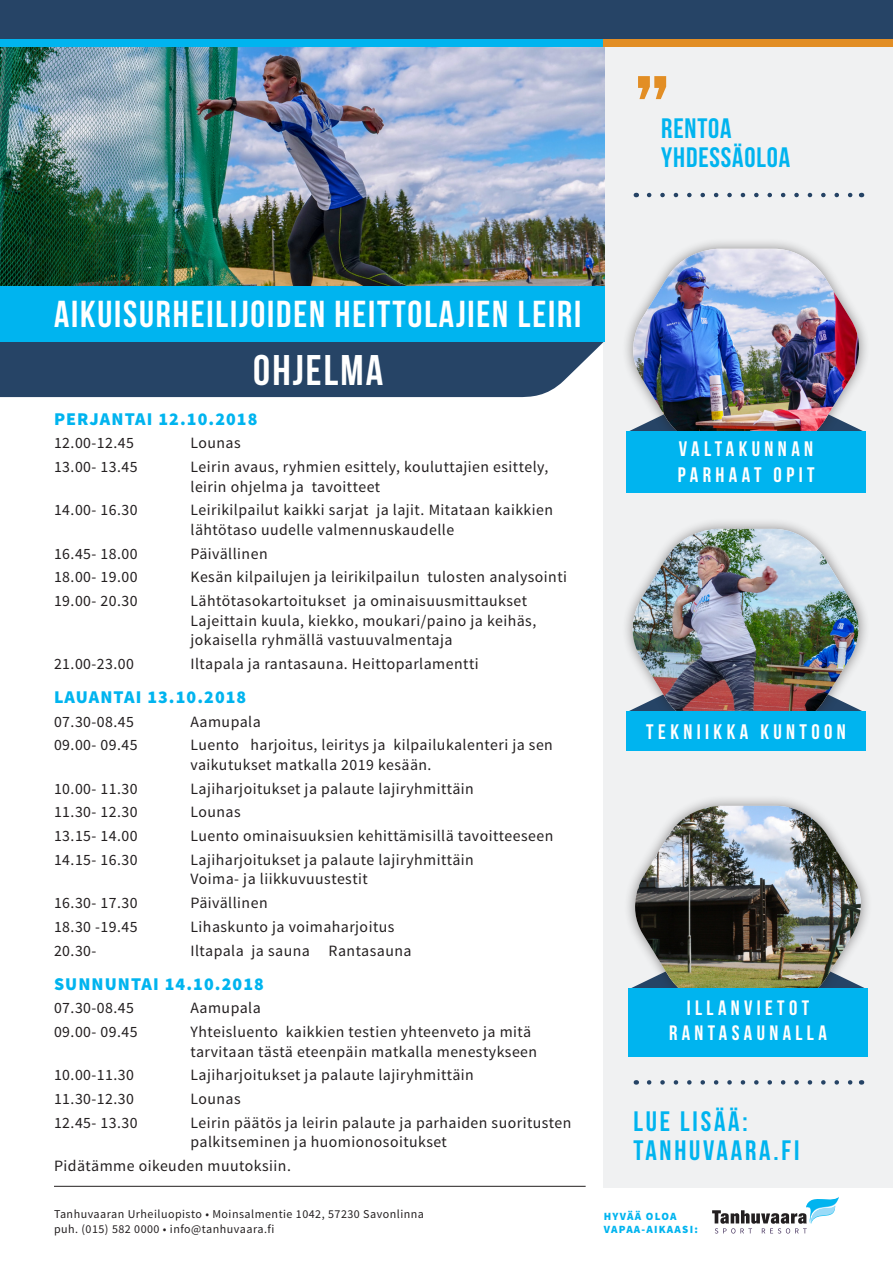
<style>
.page{position:relative;width:893px;height:1263px;background:#fff}
.page>*{position:absolute;margin:0;border:0;box-sizing:border-box;transform-origin:0 0}
.t1{font:111.6px "Bebas Neue";color:#e28e25}
.t2{font:42.9px "Bebas Neue";letter-spacing:.05em;color:#fff}
.t3{font:37.5px "Bebas Neue";letter-spacing:.05em;color:#fff}
.t4{font:28.05px "Bebas Neue";letter-spacing:.1em;color:#00b4ef}
.t5{font:28.05px/29.4px "Bebas Neue";letter-spacing:.03em;color:#00b4ef}
.t6{font:21px/25.2px "Bebas Neue";letter-spacing:.21em;color:#fff}
.t7{font:20.85px/25px "Bebas Neue";letter-spacing:.21em;color:#fff;text-align:center}
.t8{font:900 18px "Source Sans Pro";letter-spacing:.06em;color:#00b4ef}
.t9{font:15.75px/19.5px "Source Sans Pro";letter-spacing:.03em;color:#231f20}
.t10{font:12px/15px "Source Sans Pro";letter-spacing:.04em;color:#231f20}
.t11{font:900 10.95px/13.2px "Source Sans Pro";letter-spacing:.11em;color:#00b4ef}
</style>
<div class="page">
<div style="left:604px;top:39px;width:289px;height:1148px;background:#f0f1f2"></div>
<div style="left:0;top:341px;width:604px;height:56px;background:#264466"></div>
<img style="left:0;top:47px;width:604px;height:239px">
<div style="left:0;top:0;width:893px;height:39px;background:#264466"></div>
<div style="left:0;top:286px;width:604px;height:55px;background:#00b4ef"></div>
<svg style="left:712px;top:1197px;width:127px;height:36px"></svg>
<div style="left:0;top:39px;width:604px;height:8px;background:#00b4ef"></div>
<div style="left:604px;top:39px;width:289px;height:8px;background:#e28e25"></div>
<svg style="left:649px;top:1080px;width:204px;height:5px"></svg>
<div style="left:624px;top:794px;width:249px;height:223px;background:#231f20;opacity:.5"></div>
<img style="left:625px;top:806px;width:245px;height:199px">
<div style="left:628px;top:988px;width:240px;height:68px;background:#00b4ef"></div>
<div style="left:621px;top:517px;width:249px;height:223px;background:#231f20;opacity:.5"></div>
<svg style="left:623px;top:529px;width:245px;height:199px"></svg>
<img style="left:629px;top:529px;width:230px;height:182px">
<div style="left:626px;top:711px;width:239px;height:40px;background:#00b4ef"></div>
<div style="left:622px;top:237px;width:249px;height:223px;background:#231f20;opacity:.5"></div>
<img style="left:623px;top:249px;width:246px;height:185px">
<div style="left:626px;top:431px;width:240px;height:62px;background:#00b4ef"></div>
<svg style="left:649px;top:193px;width:204px;height:4px"></svg>
<hr style="left:54px;top:1186px;width:532px;height:1px;background:#231f20">
<p class="t1" style="left:634px;top:54px;width:39px">”</p>
<p class="t5" style="left:661px;top:113px;width:131px">RENTOA<br>YHDESSÄOLOA</p>
<p class="t3" style="left:54px;top:293px;width:529px">AIKUISURHEILIJOIDEN HEITTOLAJIEN LEIRI</p>
<p class="t2" style="left:253px;top:347px;width:131px">OHJELMA</p>
<p class="t8" style="left:54px;top:407px;width:205px">PERJANTAI 12.10.2018</p>
<p class="t9" style="left:54px;top:434px;width:82px">12.00-12.45</p>
<p class="t9" style="left:191px;top:434px;width:52px">Lounas</p>
<p class="t9" style="left:54px;top:457px;width:85px">13.00- 13.45</p>
<p class="t9" style="left:190px;top:457px;width:359px">Leirin avaus, ryhmien esittely, kouluttajien esittely, leirin ohjelma ja tavoitteet</p>
<p class="t9" style="left:54px;top:501px;width:85px">14.00- 16.30</p>
<p class="t9" style="left:190px;top:501px;width:364px">Leirikilpailut kaikki sarjat ja lajit. Mitataan kaikkien lähtötaso uudelle valmennuskaudelle</p>
<p class="t9" style="left:54px;top:544px;width:85px">16.45- 18.00</p>
<p class="t9" style="left:191px;top:544px;width:79px">Päivällinen</p>
<p class="t9" style="left:54px;top:568px;width:85px">18.00- 19.00</p>
<p class="t9" style="left:191px;top:568px;width:378px">Kesän kilpailujen ja leirikilpailun tulosten analysointi</p>
<p class="t9" style="left:54px;top:591px;width:85px">19.00- 20.30</p>
<p class="t9" style="left:190px;top:591px;width:347px">Lähtötasokartoitukset ja ominaisuusmittaukset<br>Lajeittain kuula, kiekko, moukari/paino ja keihäs, jokaisella ryhmällä vastuuvalmentaja</p>
<p class="t9" style="left:54px;top:654px;width:82px">21.00-23.00</p>
<p class="t9" style="left:191px;top:654px;width:290px">Iltapala ja rantasauna. Heittoparlamentti</p>
<p class="t8" style="left:54px;top:685px;width:194px">LAUANTAI 13.10.2018</p>
<p class="t9" style="left:54px;top:712px;width:82px">07.30-08.45</p>
<p class="t9" style="left:191px;top:712px;width:72px">Aamupala</p>
<p class="t9" style="left:54px;top:736px;width:85px">09.00- 09.45</p>
<p class="t9" style="left:190px;top:736px;width:364px">Luento harjoitus, leiritys ja kilpailukalenteri ja sen vaikutukset matkalla 2019 kesään.</p>
<p class="t9" style="left:54px;top:779px;width:85px">10.00- 11.30</p>
<p class="t9" style="left:191px;top:779px;width:285px">Lajiharjoitukset ja palaute lajiryhmittäin</p>
<p class="t9" style="left:54px;top:803px;width:85px">11.30- 12.30</p>
<p class="t9" style="left:191px;top:803px;width:52px">Lounas</p>
<p class="t9" style="left:54px;top:826px;width:85px">13.15- 14.00</p>
<p class="t9" style="left:191px;top:826px;width:364px">Luento ominaisuuksien kehittämisillä tavoitteeseen</p>
<p class="t9" style="left:54px;top:850px;width:85px">14.15- 16.30</p>
<p class="t9" style="left:191px;top:850px;width:285px">Lajiharjoitukset ja palaute lajiryhmittäin<br>Voima- ja liikkuvuustestit</p>
<p class="t9" style="left:54px;top:893px;width:85px">16.30- 17.30</p>
<p class="t9" style="left:191px;top:893px;width:79px">Päivällinen</p>
<p class="t9" style="left:54px;top:917px;width:85px">18.30 -19.45</p>
<p class="t9" style="left:191px;top:917px;width:205px">Lihaskunto ja voimaharjoitus</p>
<p class="t9" style="left:54px;top:941px;width:44px">20.30-</p>
<p class="t9" style="left:191px;top:941px;width:223px">Iltapala ja sauna Rantasauna</p>
<p class="t8" style="left:54px;top:972px;width:211px">SUNNUNTAI 14.10.2018</p>
<p class="t9" style="left:54px;top:999px;width:82px">07.30-08.45</p>
<p class="t9" style="left:191px;top:999px;width:72px">Aamupala</p>
<p class="t9" style="left:54px;top:1022px;width:85px">09.00- 09.45</p>
<p class="t9" style="left:190px;top:1022px;width:348px">Yhteisluento kaikkien testien yhteenveto ja mitä tarvitaan tästä eteenpäin matkalla menestykseen</p>
<p class="t9" style="left:54px;top:1066px;width:82px">10.00-11.30</p>
<p class="t9" style="left:191px;top:1066px;width:285px">Lajiharjoitukset ja palaute lajiryhmittäin</p>
<p class="t9" style="left:54px;top:1089px;width:82px">11.30-12.30</p>
<p class="t9" style="left:191px;top:1089px;width:52px">Lounas</p>
<p class="t9" style="left:54px;top:1113px;width:85px">12.45- 13.30</p>
<p class="t9" style="left:190px;top:1113px;width:382px">Leirin päätös ja leirin palaute ja parhaiden suoritusten palkitseminen ja huomionosoitukset</p>
<p class="t9" style="left:54px;top:1156px;width:238px">Pidätämme oikeuden muutoksiin.</p>
<p class="t10" style="left:54px;top:1207px;width:372px">Tanhuvaaran Urheiluopisto • Moinsalmentie 1042, 57230 Savonlinna puh. (015) 582 0000 • info@tanhuvaara.fi</p>
<p class="t6" style="left:678px;top:436px;width:138px">VALTAKUNNAN<br>PARHAAT OPIT</p>
<p class="t6" style="left:646px;top:718px;width:201px">TEKNIIKKA KUNTOON</p>
<p class="t7" style="left:669px;top:995px;width:159px">ILLANVIETOT<br>RANTASAUNALLA</p>
<p class="t4" style="left:634px;top:1106px;width:116px">LUE LISÄÄ:</p>
<p class="t4" style="left:634px;top:1135px;width:167px">TANHUVAARA.FI</p>
<p class="t11" style="left:604px;top:1210px;width:96px">HYVÄÄ OLOA<br>VAPAA-AIKAASI:</p>
</div>
